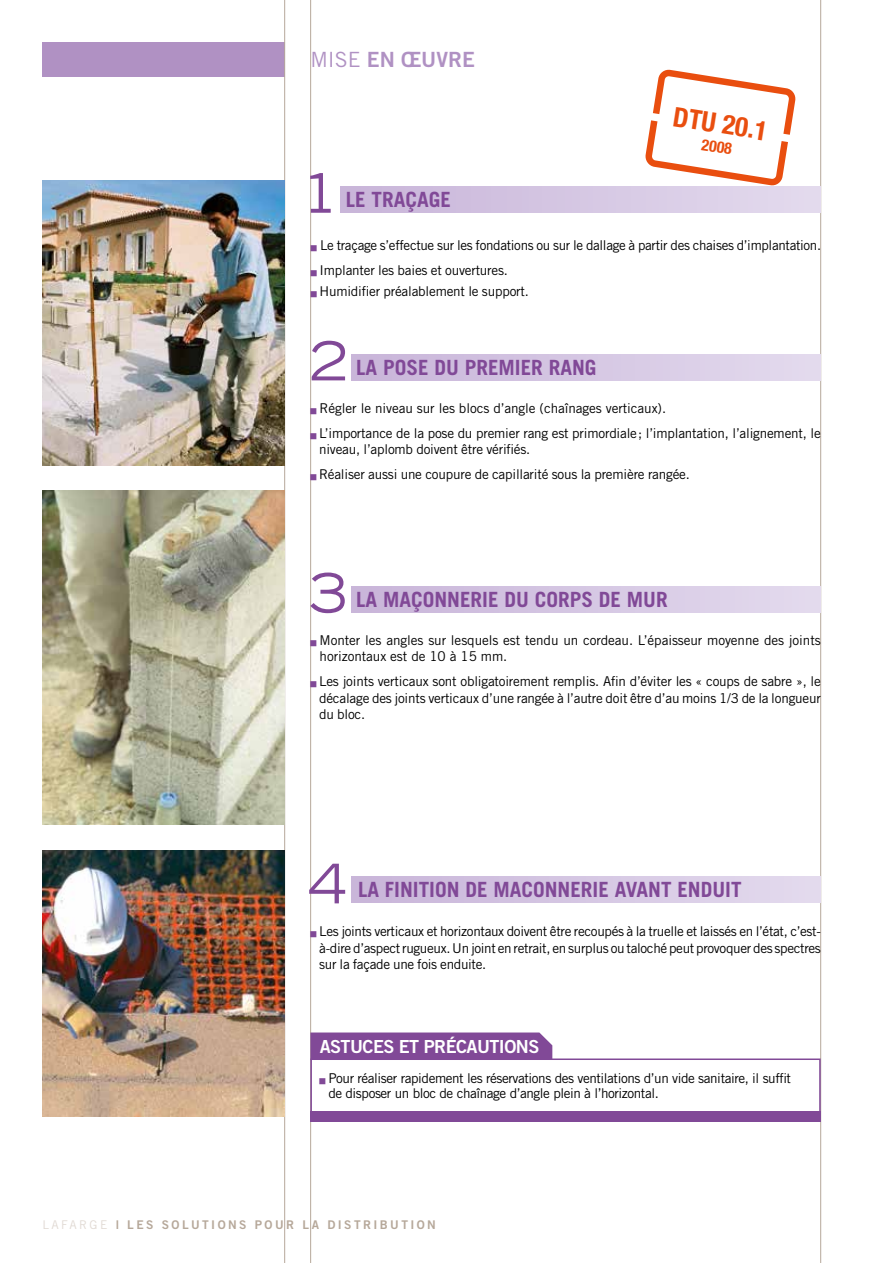
<style>
.page{position:relative;width:893px;height:1263px;background:#fff}
.page>*{position:absolute;margin:0;border:0;box-sizing:border-box;transform-origin:0 0}
.t1{font:expanded 53.25px "Trade Gothic LH";color:#814997}
.t2{font:700 condensed 27.15px "Helvetica Neue";color:#e94e0f}
.t3{font:700 21px "Trade Gothic LT Std";color:#814997}
.t4{font:21px "Trade Gothic LT Std Bd 2";color:#b091c3}
.t5{font:18px "Trade Gothic LT Std Bd 2";letter-spacing:-.03em;color:#fff}
.t6{font:700 condensed 15.9px "Helvetica Neue";color:#e94e0f}
.t7{font:13.5px/16.5px "Trade Gothic LT Std";letter-spacing:-.015em;color:#000}
.t8{font:12px "Trade Gothic LT Std Bd 2";letter-spacing:.2em;color:#b6a89a}
.s1{font-family:"Trade Gothic LT Std"}
.s2{font-family:"Trade Gothic LT Std";color:#e1dad4}
</style>
<div class="page">
<div style="left:43px;top:43px;width:242px;height:34px;background:#b091c3"></div>
<hr style="left:284px;top:0;width:1px;height:1263px;background:#b6a89a">
<hr style="left:820px;top:0;width:1px;height:1263px;background:#b6a89a">
<hr style="left:310px;top:0;width:1px;height:1263px;background:#b6a89a">
<img style="left:43px;top:850px;width:242px;height:267px">
<img style="left:43px;top:491px;width:242px;height:334px">
<img style="left:43px;top:180px;width:242px;height:285px">
<div style="left:340px;top:186px;width:481px;height:27px;background:linear-gradient(to right,#c8b4d9,#e3dbee)"></div>
<div style="left:351px;top:586px;width:470px;height:26px;background:linear-gradient(to right,#c8b4d9,#e3dbee)"></div>
<div style="left:351px;top:354px;width:470px;height:26px;background:linear-gradient(to right,#c8b4d9,#e3dbee)"></div>
<div style="left:351px;top:876px;width:470px;height:26px;background:linear-gradient(to right,#c8b4d9,#e3dbee)"></div>
<div style="left:310px;top:1058px;width:511px;height:61px;border:2px solid #814997"></div>
<div style="left:310px;top:1032px;width:242px;height:28px;background:#814997"></div>
<div style="left:310px;top:1111px;width:511px;height:11px;background:#814997"></div>
<svg style="left:645px;top:69px;width:151px;height:117px"></svg>
<svg style="left:310px;top:640px;width:2px;height:6px"></svg>
<svg style="left:310px;top:681px;width:2px;height:6px"></svg>
<svg style="left:310px;top:408px;width:2px;height:6px"></svg>
<svg style="left:310px;top:433px;width:2px;height:6px"></svg>
<svg style="left:310px;top:474px;width:2px;height:6px"></svg>
<svg style="left:310px;top:931px;width:2px;height:6px"></svg>
<h3 class="t4" style="left:310px;top:47px;width:166px"><span class="s1">MISE</span> EN ŒUVRE</h3>
<h1 class="t1" style="left:301px;top:159px;width:40px">1</h1>
<h3 class="t3" style="left:346px;top:187px;width:107px">LE TRAÇAGE</h3>
<h2 class="t2" style="left:677px;top:94px;width:97px;rotate:9deg">DTU 20.1</h2>
<p class="t6" style="left:704px;top:131px;width:32px;rotate:9deg">2008</p>
<p class="t7" style="left:320px;top:233px;width:503px;line-height:25px">Le traçage s’effectue sur les fondations ou sur le dallage à partir des chaises d’implantation.<br>Implanter les baies et ouvertures.</p>
<p class="t7" style="left:320px;top:283px;width:211px">Humidifier préalablement le support.</p>
<h1 class="t1" style="left:309px;top:326px;width:40px">2</h1>
<h3 class="t3" style="left:356px;top:354px;width:242px">LA POSE DU PREMIER RANG</h3>
<p class="t7" style="left:319px;top:395px;width:503px;line-height:25px">Régler le niveau sur les blocs d’angle (chaînages verticaux).<br>L’importance de la pose du premier rang est primordiale; l’implantation, l’alignement, le</p>
<p class="t7" style="left:319px;top:437px;width:372px;line-height:25px">niveau, l’aplomb doivent être vérifiés.<br>Réaliser aussi une coupure de capillarité sous la première rangée.</p>
<h1 class="t1" style="left:309px;top:558px;width:40px">3</h1>
<h3 class="t3" style="left:356px;top:586px;width:313px">LA MAÇONNERIE DU CORPS DE MUR</h3>
<p class="t7" style="left:320px;top:631px;width:503px">Monter les angles sur lesquels est tendu un cordeau. L’épaisseur moyenne des joints horizontaux est de 10 à 15 mm.</p>
<p class="t7" style="left:319px;top:673px;width:503px;text-align:justify">Les joints verticaux sont obligatoirement remplis. Afin d’éviter les « coups de sabre », le décalage des joints verticaux d’une rangée à l’autre doit être d’au moins 1/3 de la longueur du bloc.</p>
<h1 class="t1" style="left:308px;top:848px;width:40px">4</h1>
<h3 class="t3" style="left:358px;top:876px;width:385px">LA FINITION DE MACONNERIE AVANT ENDUIT</h3>
<p class="t7" style="left:319px;top:923px;width:503px;text-align:justify">Les joints verticaux et horizontaux doivent être recoupés à la truelle et laissés en l’état, c’est&shy;à-dire d’aspect rugueux. Un joint en retrait, en surplus ou taloché peut provoquer des spectres sur la façade une fois enduite.</p>
<h3 class="t5" style="left:320px;top:1035px;width:221px">ASTUCES ET PRÉCAUTIONS</h3>
<p class="t7" style="left:328px;top:1071px;width:464px;line-height:15px">Pour réaliser rapidement les réservations des ventilations d’un vide sanitaire, il suffit de disposer un bloc de chaînage d’angle plein à l’horizontal.</p>
<p class="t8" style="left:43px;top:1217px;width:395px"><span class="s2">LAFARGE</span> l LES SOLUTIONS POUR LA DISTRIBUTION</p>
</div>
